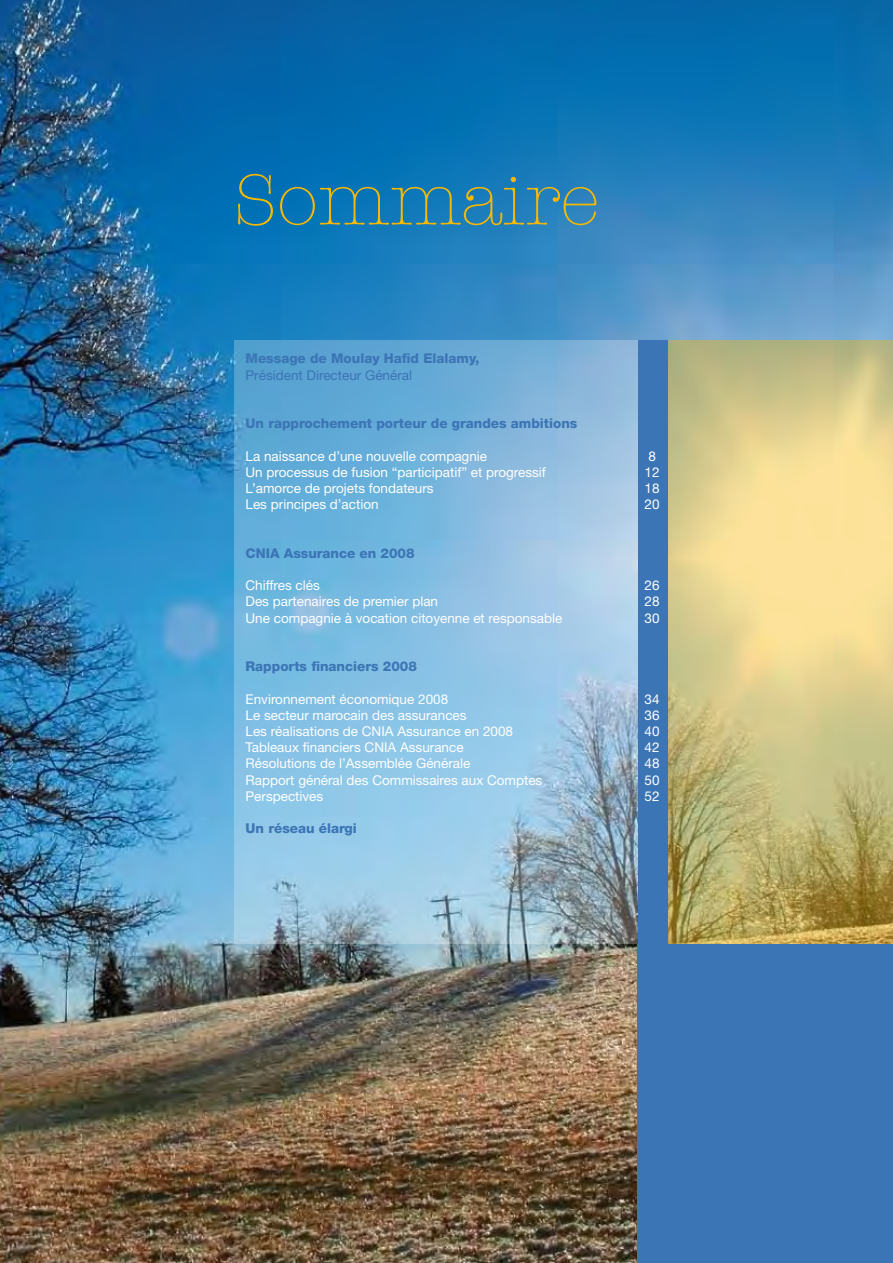
<style>
.page{position:relative;width:893px;height:1263px;background:#fff}
.page>*{position:absolute;margin:0;border:0;box-sizing:border-box;transform-origin:0 0}
.t1{font:300 72px "American Typewriter";color:#f9b800}
.t2{font:13.5px "Helvetica Neue";color:#fff}
.t3{font:800 13.5px "Helvetica Neue";color:#3c75b5}
.t4{font:13.5px "Helvetica Neue";color:#3c75b5}
</style>
<div class="page">
<img style="left:0;top:0;width:893px;height:1263px">
<svg style="left:668px;top:340px;width:225px;height:604px;background:#d2c382"></svg>
<svg style="left:234px;top:340px;width:404px;height:604px;background:#88bbdc"></svg>
<div style="left:638px;top:944px;width:255px;height:319px;background:#3c75b5"></div>
<div style="left:638px;top:340px;width:30px;height:604px;background:#3c75b5"></div>
<h1 class="t1" style="left:234px;top:160px;width:368px">Sommaire</h1>
<p class="t3" style="left:246px;top:350px;width:235px">Message de Moulay Hafid Elalamy,</p>
<p class="t4" style="left:246px;top:367px;width:168px">Président Directeur Général</p>
<p class="t3" style="left:246px;top:415px;width:333px">Un rapprochement porteur de grandes ambitions</p>
<p class="t2" style="left:246px;top:448px;width:243px">La naissance d’une nouvelle compagnie</p>
<p class="t2" style="left:648px;top:448px;width:9px">8</p>
<p class="t2" style="left:246px;top:464px;width:302px">Un processus de fusion “participatif” et progressif</p>
<p class="t2" style="left:645px;top:464px;width:17px">12</p>
<p class="t2" style="left:246px;top:480px;width:190px">L’amorce de projets fondateurs</p>
<p class="t2" style="left:645px;top:480px;width:17px">18</p>
<p class="t2" style="left:246px;top:496px;width:135px">Les principes d’action</p>
<p class="t2" style="left:645px;top:496px;width:17px">20</p>
<p class="t3" style="left:246px;top:545px;width:171px">CNIA Assurance en 2008</p>
<p class="t2" style="left:246px;top:577px;width:76px">Chiffres clés</p>
<p class="t2" style="left:645px;top:577px;width:17px">26</p>
<p class="t2" style="left:246px;top:593px;width:194px">Des partenaires de premier plan</p>
<p class="t2" style="left:645px;top:593px;width:17px">28</p>
<p class="t2" style="left:246px;top:610px;width:318px">Une compagnie à vocation citoyenne et responsable</p>
<p class="t2" style="left:645px;top:610px;width:17px">30</p>
<p class="t3" style="left:246px;top:658px;width:173px">Rapports financiers 2008</p>
<p class="t2" style="left:246px;top:691px;width:204px">Environnement économique 2008</p>
<p class="t2" style="left:645px;top:691px;width:17px">34</p>
<p class="t2" style="left:246px;top:707px;width:223px">Le secteur marocain des assurances</p>
<p class="t2" style="left:645px;top:707px;width:17px">36</p>
<p class="t2" style="left:246px;top:723px;width:269px">Les réalisations de CNIA Assurance en 2008</p>
<p class="t2" style="left:645px;top:723px;width:17px">40</p>
<p class="t2" style="left:246px;top:739px;width:219px">Tableaux financiers CNIA Assurance</p>
<p class="t2" style="left:645px;top:739px;width:17px">42</p>
<p class="t2" style="left:246px;top:755px;width:226px">Résolutions de l’Assemblée Générale</p>
<p class="t2" style="left:645px;top:755px;width:17px">48</p>
<p class="t2" style="left:246px;top:772px;width:298px">Rapport général des Commissaires aux Comptes</p>
<p class="t2" style="left:645px;top:772px;width:17px">50</p>
<p class="t2" style="left:246px;top:788px;width:79px">Perspectives</p>
<p class="t2" style="left:645px;top:788px;width:17px">52</p>
<p class="t3" style="left:246px;top:820px;width:113px">Un réseau élargi</p>
</div>
